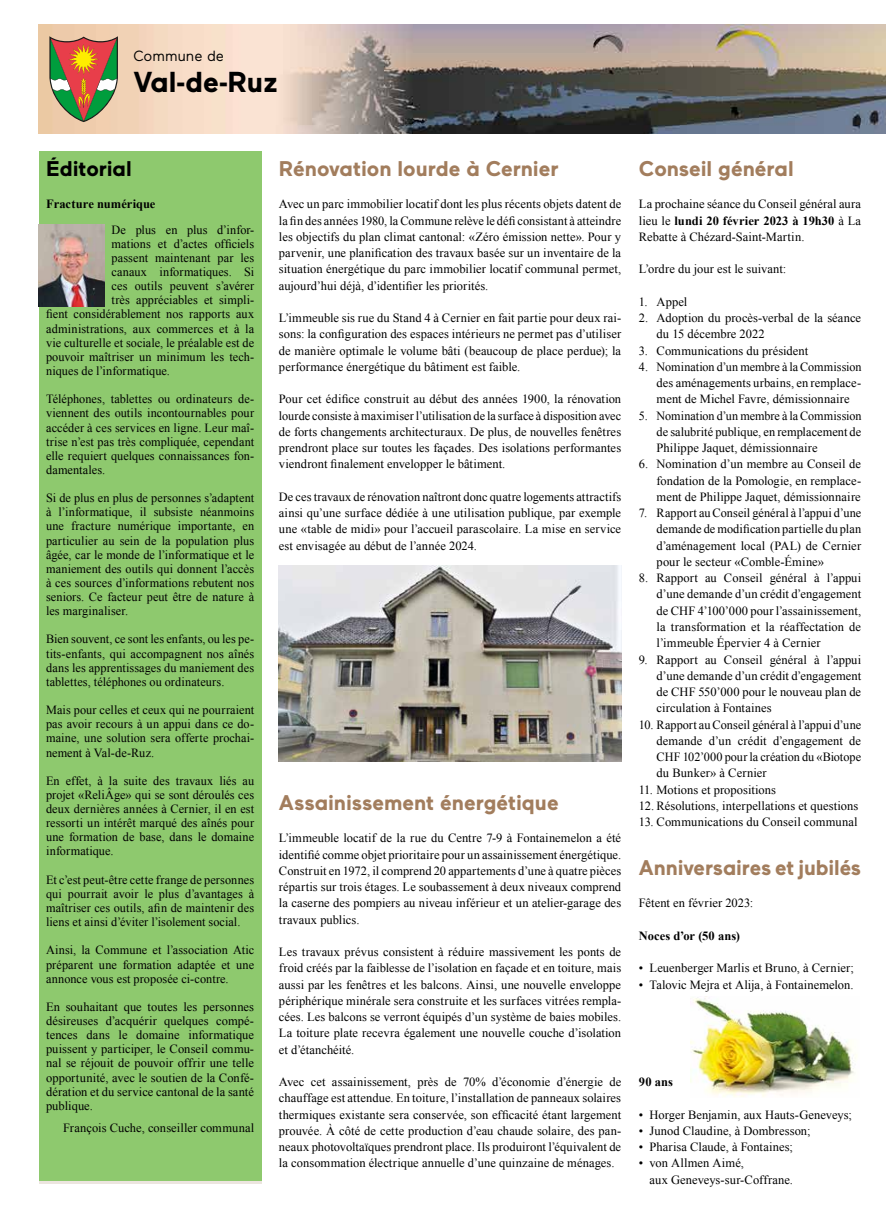
<style>
.page{position:relative;width:886px;height:1223px;background:#fff}
.page>*{position:absolute;margin:0;border:0;box-sizing:border-box;transform-origin:0 0}
.t1{font:700 28.88px "Maax VDR";color:#000}
.t2{font:700 21.25px "Maax VDR";letter-spacing:-.005em;color:#a27d5d}
.t3{font:700 21.25px "Maax VDR";letter-spacing:-.005em;color:#000}
.t4{font:14.75px "Maax VDR";color:#000}
.t5{font:12.5px/16.2px "Times New Roman";letter-spacing:.005em;color:#000;text-align:justify}
.t6{font:700 12.5px "Times New Roman";letter-spacing:.005em;color:#000}
.s1{font-weight:700}
</style>
<div class="page">
<img style="left:39px;top:25px;width:847px;height:108px">
<svg style="left:49px;top:36px;width:69px;height:86px;background:#a4865c"></svg>
<div style="left:39px;top:151px;width:222px;height:1029px;background:#8ec96e"></div>
<img style="left:39px;top:225px;width:66px;height:81px">
<img style="left:279px;top:566px;width:342px;height:195px">
<img style="left:690px;top:996px;width:167px;height:101px">
<p class="t4" style="left:133px;top:46px;width:92px">Commune de</p>
<h1 class="t1" style="left:133px;top:63px;width:146px">Val-de-Ruz</h1>
<h2 class="t3" style="left:46px;top:154px;width:87px">Éditorial</h2>
<p class="t6" style="left:46px;top:195px;width:111px">Fracture numérique</p>
<p class="t5" style="left:112px;top:221px;width:144px">De plus en plus d’infor-</p>
<p class="t5" style="left:112px;top:235px;width:144px">mations et d’actes officiels</p>
<p class="t5" style="left:112px;top:249px;width:144px">passent maintenant par les</p>
<p class="t5" style="left:112px;top:263px;width:144px">canaux informatiques. Si</p>
<p class="t5" style="left:112px;top:278px;width:144px">ces outils peuvent s’avérer</p>
<p class="t5" style="left:112px;top:292px;width:144px">très appréciables et simpli-</p>
<p class="t5" style="left:46px;top:306px;width:210px">fient considérablement nos rapports aux</p>
<p class="t5" style="left:46px;top:320px;width:210px">administrations, aux commerces et à la</p>
<p class="t5" style="left:46px;top:334px;width:210px">vie culturelle et sociale, le préalable est de</p>
<p class="t5" style="left:46px;top:348px;width:210px">pouvoir maîtriser un minimum les tech-</p>
<p class="t5" style="left:46px;top:362px;width:125px">niques de l’informatique.</p>
<p class="t5" style="left:46px;top:392px;width:210px;line-height:14.1px">Téléphones, tablettes ou ordinateurs de&shy;viennent des outils incontournables pour accéder à ces services en ligne. Leur maî&shy;trise n’est pas très compliquée, cependant elle requiert quelques connaissances fon&shy;damentales.</p>
<p class="t5" style="left:46px;top:491px;width:210px;line-height:14.1px">Si de plus en plus de personnes s’adaptent à l’informatique, il subsiste néanmoins une fracture numérique importante, en particulier au sein de la population plus âgée, car le monde de l’informatique et le maniement des outils qui donnent l’accès à ces sources d’informations rebutent nos seniors. Ce facteur peut être de nature à les marginaliser.</p>
<p class="t5" style="left:46px;top:632px;width:210px;line-height:14.1px">Bien souvent, ce sont les enfants, ou les pe&shy;tits-enfants, qui accompagnent nos aînés dans les apprentissages du maniement des tablettes, téléphones ou ordinateurs.</p>
<p class="t5" style="left:46px;top:702px;width:210px;line-height:14.1px">Mais pour celles et ceux qui ne pourraient pas avoir recours à un appui dans ce do&shy;maine, une solution sera offerte prochai&shy;nement à Val-de-Ruz.</p>
<p class="t5" style="left:46px;top:773px;width:210px;line-height:14.1px">En effet, à la suite des travaux liés au projet «ReliÂge» qui se sont déroulés ces deux dernières années à Cernier, il en est ressorti un intérêt marqué des aînés pour une formation de base, dans le domaine informatique.</p>
<p class="t5" style="left:46px;top:872px;width:210px;line-height:14.1px">Et c’est peut-être cette frange de personnes qui pourrait avoir le plus d’avantages à maîtriser ces outils, afin de maintenir des liens et ainsi d’éviter l’isolement social.</p>
<p class="t5" style="left:46px;top:943px;width:210px;line-height:14.1px">Ainsi, la Commune et l’association Atic préparent une formation adaptée et une annonce vous est proposée ci-contre.</p>
<p class="t5" style="left:46px;top:999px;width:210px;line-height:14.1px">En souhaitant que toutes les personnes désireuses d’acquérir quelques compé&shy;tences dans le domaine informatique puissent y participer, le Conseil commu&shy;nal se réjouit de pouvoir offrir une telle opportunité, avec le soutien de la Confé&shy;dération et du service cantonal de la santé publique.</p>
<p class="t5" style="left:63px;top:1119px;width:192px">François Cuche, conseiller communal</p>
<h2 class="t2" style="left:279px;top:154px;width:281px">Rénovation lourde à Cernier</h2>
<p class="t5" style="left:279px;top:196px;width:344px">Avec un parc immobilier locatif dont les plus récents objets datent de la fin des années 1980, la Commune relève le défi consistant à atteindre les objectifs du plan climat cantonal: «Zéro émission nette». Pour y parvenir, une planification des travaux basée sur un inventaire de la situation énergétique du parc immobilier locatif communal permet, aujourd’hui déjà, d’identifier les priorités.</p>
<p class="t5" style="left:279px;top:309px;width:344px">L’immeuble sis rue du Stand 4 à Cernier en fait partie pour deux rai&shy;sons: la configuration des espaces intérieurs ne permet pas d’utiliser de manière optimale le volume bâti (beaucoup de place perdue); la performance énergétique du bâtiment est faible.</p>
<p class="t5" style="left:279px;top:391px;width:344px">Pour cet édifice construit au début des années 1900, la rénovation lourde consiste à maximiser l’utilisation de la surface à disposition avec de forts changements architecturaux. De plus, de nouvelles fenêtres prendront place sur toutes les façades. Des isolations performantes viendront finalement envelopper le bâtiment.</p>
<p class="t5" style="left:279px;top:488px;width:344px">De ces travaux de rénovation naîtront donc quatre logements attractifs ainsi qu’une surface dédiée à une utilisation publique, par exemple une «table de midi» pour l’accueil parascolaire. La mise en service est envisagée au début de l’année 2024.</p>
<h2 class="t2" style="left:279px;top:788px;width:281px">Assainissement énergétique</h2>
<p class="t5" style="left:279px;top:829px;width:344px">L’immeuble locatif de la rue du Centre 7-9 à Fontainemelon a été identifié comme objet prioritaire pour un assainissement énergétique.<br>Construit en 1972, il comprend 20 appartements d’une à quatre pièces répartis sur trois étages. Le soubassement à deux niveaux comprend la caserne des pompiers au niveau inférieur et un atelier-garage des travaux publics.</p>
<p class="t5" style="left:279px;top:943px;width:344px">Les travaux prévus consistent à réduire massivement les ponts de froid créés par la faiblesse de l’isolation en façade et en toiture, mais aussi par les fenêtres et les balcons. Ainsi, une nouvelle enveloppe périphérique minérale sera construite et les surfaces vitrées rempla&shy;cées. Les balcons se verront équipés d’un système de baies mobiles.<br>La toiture plate recevra également une nouvelle couche d’isolation et d’étanchéité.</p>
<p class="t5" style="left:279px;top:1073px;width:344px">Avec cet assainissement, près de 70% d’économie d’énergie de chauffage est attendue. En toiture, l’installation de panneaux solaires thermiques existante sera conservée, son efficacité étant largement prouvée. À côté de cette production d’eau chaude solaire, des pan&shy;neaux photovoltaïques prendront place. Ils produiront l’équivalent de la consommation électrique annuelle d’une quinzaine de ménages.</p>
<h2 class="t2" style="left:639px;top:154px;width:156px">Conseil général</h2>
<p class="t5" style="left:639px;top:196px;width:224px">La prochaine séance du Conseil général aura lieu le <span class="s1">lundi 20 février 2023 à 19h30</span> à La Rebatte à Chézard-Saint-Martin.</p>
<p class="t5" style="left:639px;top:261px;width:149px">L’ordre du jour est le suivant:</p>
<p class="t5" style="left:639px;top:293px;width:50px">1. Appel</p>
<p class="t5" style="left:657px;top:309px;width:206px;text-indent:-18px">2. Adoption du procès-verbal de la séance du 15 décembre 2022</p>
<p class="t5" style="left:639px;top:342px;width:171px">3. Communications du président</p>
<p class="t5" style="left:657px;top:358px;width:206px;text-indent:-18px">4. Nomination d’un membre à la Commission des aménagements urbains, en remplace&shy;ment de Michel Favre, démissionnaire</p>
<p class="t5" style="left:657px;top:407px;width:206px;text-indent:-18px">5. Nomination d’un membre à la Commission de salubrité publique, en remplacement de Philippe Jaquet, démissionnaire</p>
<p class="t5" style="left:657px;top:456px;width:206px;text-indent:-18px">6. Nomination d’un membre au Conseil de fondation de la Pomologie, en remplace&shy;ment de Philippe Jaquet, démissionnaire</p>
<p class="t5" style="left:657px;top:504px;width:206px;text-indent:-18px">7. Rapport au Conseil général à l’appui d’une demande de modification partielle du plan d’aménagement local (PAL) de Cernier pour le secteur «Comble-Émine»</p>
<p class="t5" style="left:657px;top:569px;width:206px;text-indent:-18px">8. Rapport au Conseil général à l’appui d’une demande d’un crédit d’engagement de CHF 4’100’000 pour l’assainissement, la transformation et la réaffectation de l’immeuble Épervier 4 à Cernier</p>
<p class="t5" style="left:657px;top:651px;width:206px;text-indent:-18px">9. Rapport au Conseil général à l’appui d’une demande d’un crédit d’engagement de CHF 550’000 pour le nouveau plan de circulation à Fontaines</p>
<p class="t5" style="left:657px;top:716px;width:206px;text-indent:-18px">10. Rapport au Conseil général à l’appui d’une demande d’un crédit d’engagement de CHF 102’000 pour la création du «Biotope du Bunker» à Cernier</p>
<p class="t5" style="left:639px;top:781px;width:139px">11. Motions et propositions</p>
<p class="t5" style="left:639px;top:797px;width:221px">12. Résolutions, interpellations et questions</p>
<p class="t5" style="left:639px;top:813px;width:220px">13. Communications du Conseil communal</p>
<h2 class="t2" style="left:639px;top:853px;width:224px">Anniversaires et jubilés</h2>
<p class="t5" style="left:639px;top:894px;width:116px">Fêtent en février 2023:</p>
<p class="t6" style="left:639px;top:927px;width:102px">Noces d’or (50 ans)</p>
<p class="t5" style="left:639px;top:959px;width:216px">• Leuenberger Marlis et Bruno, à Cernier;</p>
<p class="t5" style="left:639px;top:976px;width:216px">• Talovic Mejra et Alija, à Fontainemelon.</p>
<p class="t6" style="left:639px;top:1073px;width:35px">90 ans</p>
<p class="t5" style="left:639px;top:1106px;width:215px">• Horger Benjamin, aux Hauts-Geneveys;</p>
<p class="t5" style="left:639px;top:1122px;width:173px">• Junod Claudine, à Dombresson;</p>
<p class="t5" style="left:639px;top:1138px;width:155px">• Pharisa Claude, à Fontaines;</p>
<p class="t5" style="left:649px;top:1154px;width:145px;text-indent:-11px">• von Allmen Aimé,<br>aux Geneveys-sur-Coffrane.</p>
</div>
